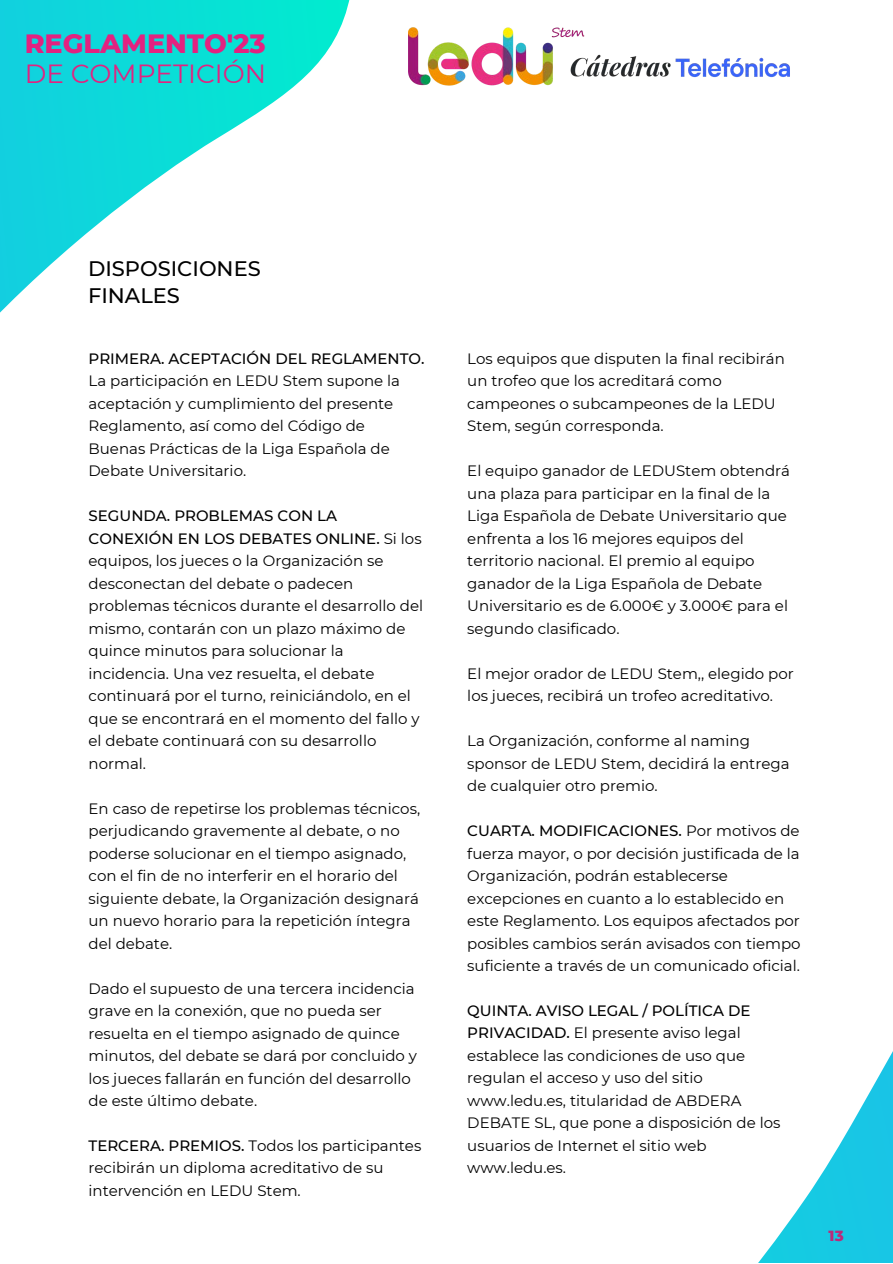
<style>
.page{position:relative;width:893px;height:1264px;background:#fff}
.page>*{position:absolute;margin:0;border:0;box-sizing:border-box;transform-origin:0 0}
.t1{font:800 27px "Montserrat";color:#e32280}
.t2{font:26.25px "Montserrat";color:#e32280}
.t3{font:500 21px/27px "Montserrat";color:#000}
.t4{font:15px/22.5px "Montserrat";color:#000}
.t5{font:500 15px "Montserrat";color:#000}
.t6{font:800 15px "Montserrat";color:#bb2b7b}
.s1{font-weight:500}
</style>
<div class="page">
<svg style="left:759px;top:1053px;width:133px;height:209px"></svg>
<svg style="left:0;top:0;width:350px;height:313px"></svg>
<img style="left:408px;top:27px;width:382px;height:59px">
<h1 class="t1" style="left:25px;top:27px;width:243px">REGLAMENTO'23</h1>
<h2 class="t2" style="left:25px;top:57px;width:243px">DE COMPETICIÓN</h2>
<h3 class="t3" style="left:88px;top:254px;width:174px">DISPOSICIONES<br>FINALES</h3>
<p class="t5" style="left:89px;top:349px;width:337px">PRIMERA. ACEPTACIÓN DEL REGLAMENTO.</p>
<p class="t4" style="left:89px;top:369px;width:313px">La participación en LEDU Stem supone la aceptación y cumplimiento del presente Reglamento, así como del Código de Buenas Prácticas de la Liga Española de Debate Universitario.</p>
<p class="t4" style="left:89px;top:504px;width:336px"><span class="s1">SEGUNDA. PROBLEMAS CON LA CONEXIÓN EN LOS DEBATES ONLINE.</span> Si los equipos, los jueces o la Organización se desconectan del debate o padecen problemas técnicos durante el desarrollo del mismo, contarán con un plazo máximo de quince minutos para solucionar la incidencia. Una vez resuelta, el debate continuará por el turno, reiniciándolo, en el que se encontrará en el momento del fallo y el debate continuará con su desarrollo normal.</p>
<p class="t4" style="left:89px;top:797px;width:333px">En caso de repetirse los problemas técnicos, perjudicando gravemente al debate, o no poderse solucionar en el tiempo asignado, con el fin de no interferir en el horario del siguiente debate, la Organización designará un nuevo horario para la repetición íntegra del debate.</p>
<p class="t4" style="left:89px;top:976px;width:330px">Dado el supuesto de una tercera incidencia grave en la conexión, que no pueda ser resuelta en el tiempo asignado de quince minutos, del debate se dará por concluido y los jueces fallarán en función del desarrollo de este último debate.</p>
<p class="t4" style="left:89px;top:1134px;width:334px"><span class="s1">TERCERA. PREMIOS.</span> Todos los participantes recibirán un diploma acreditativo de su intervención en LEDU Stem.</p>
<p class="t4" style="left:467px;top:347px;width:319px">Los equipos que disputen la final recibirán un trofeo que los acreditará como campeones o subcampeones de la LEDU Stem, según corresponda.</p>
<p class="t4" style="left:467px;top:459px;width:324px">El equipo ganador de LEDUStem obtendrá una plaza para participar en la final de la Liga Española de Debate Universitario que enfrenta a los 16 mejores equipos del territorio nacional. El premio al equipo ganador de la Liga Española de Debate Universitario es de 6.000€ y 3.000€ para el segundo clasificado.</p>
<p class="t4" style="left:467px;top:662px;width:328px">El mejor orador de LEDU Stem,, elegido por los jueces, recibirá un trofeo acreditativo.</p>
<p class="t4" style="left:467px;top:729px;width:324px">La Organización, conforme al naming sponsor de LEDU Stem, decidirá la entrega de cualquier otro premio.</p>
<p class="t4" style="left:467px;top:819px;width:335px"><span class="s1">CUARTA. MODIFICACIONES.</span> Por motivos de fuerza mayor, o por decisión justificada de la Organización, podrán establecerse excepciones en cuanto a lo establecido en este Reglamento. Los equipos afectados por posibles cambios serán avisados con tiempo suficiente a través de un comunicado oficial.</p>
<p class="t4" style="left:467px;top:999px;width:315px"><span class="s1">QUINTA. AVISO LEGAL / POLÍTICA DE<br>PRIVACIDAD.</span> El presente aviso legal establece las condiciones de uso que regulan el acceso y uso del sitio www.ledu.es, titularidad de ABDERA<br>DEBATE SL, que pone a disposición de los usuarios de Internet el sitio web www.ledu.es.</p>
<p class="t6" style="left:828px;top:1225px;width:17px">13</p>
</div>
